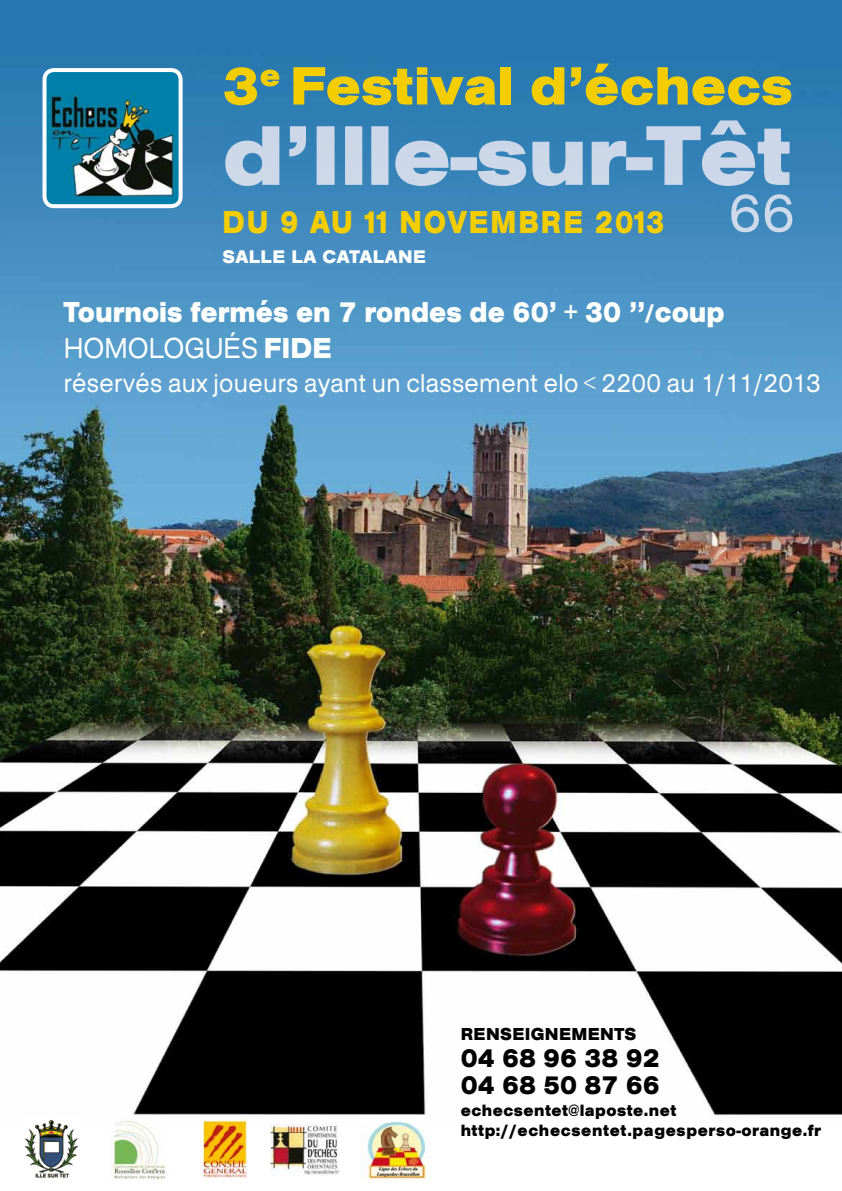
<style>
.page{position:relative;width:842px;height:1191px;background:#fff}
.page>*{position:absolute;margin:0;border:0;box-sizing:border-box;transform-origin:0 0}
.t1{font:56px "AG Buch Bld Ext";color:#f4cd00;scale:.95 1}
.t2{font:33px "AG Buch Bld Ext";letter-spacing:.07em;color:#f4cd00;scale:.8 1}
.t3{font:30px "AG Buch Bld Ext";color:#fff;scale:.86 1}
.t4{font:expanded 30px "AG Buch";color:#fff;scale:.86 1}
.t5{font:expanded 27px "AG Buch";letter-spacing:.015em;color:#fff;scale:.86 1}
.t6{font:27px/27px "AG Buch Bld Ext";color:#000;scale:.9 1}
.t7{font:19px "AG Buch Bld Ext";letter-spacing:.03em;color:#fff;scale:.9 1}
.t8{font:18px "AG Buch Bld Ext";letter-spacing:.02em;color:#000;scale:.9 1}
.t9{font:17px/20px "AG Buch Bld Ext";letter-spacing:.03em;color:#000;scale:.9 1}
.s1{font-size:22px}
.s2{font-family:"AG Buch Bld Ext";font-stretch:normal}
</style>
<div class="page">
<img style="left:0;top:0;width:842px;height:1120px">
<img style="left:43px;top:68px;width:140px;height:140px">
<img style="left:225px;top:120px;width:565px;height:66px">
<img style="left:731px;top:194px;width:61px;height:38px">
<img style="left:23px;top:1117px;width:58px;height:60px">
<img style="left:111px;top:1117px;width:57px;height:64px">
<img style="left:201px;top:1120px;width:47px;height:58px">
<img style="left:361px;top:1115px;width:71px;height:65px">
<img style="left:270px;top:1125px;width:69px;height:50px">
<h1 class="t1" style="left:223px;top:48px;width:602px">3<sup>e</sup> Festival d’échecs</h1>
<h2 class="t2" style="left:223px;top:199px;width:554px">DU 9 AU 11 NOVEMBRE 2013</h2>
<p class="t7" style="left:223px;top:243px;width:228px">SALLE LA CATALANE</p>
<h3 class="t3" style="left:64px;top:292px;width:770px">Tournois fermés en 7 rondes de 60’ + 30 ’’<span class="s1">/</span>coup</h3>
<h3 class="t4" style="left:64px;top:328px;width:313px">HOMOLOGUÉS <span class="s2">FIDE</span></h3>
<h3 class="t5" style="left:64px;top:365px;width:882px">réservés aux joueurs ayant un classement elo &lt; 2200 au 1/11/2013</h3>
<p class="t8" style="left:461px;top:1021px;width:197px">RENSEIGNEMENTS</p>
<h3 class="t6" style="left:461px;top:1046px;width:223px">04 68 96 38 92<br>04 68 50 87 66</h3>
<p class="t9" style="left:461px;top:1101px;width:402px">echecsentet@laposte.net http://echecsentet.pagesperso-orange.fr</p>
</div>
